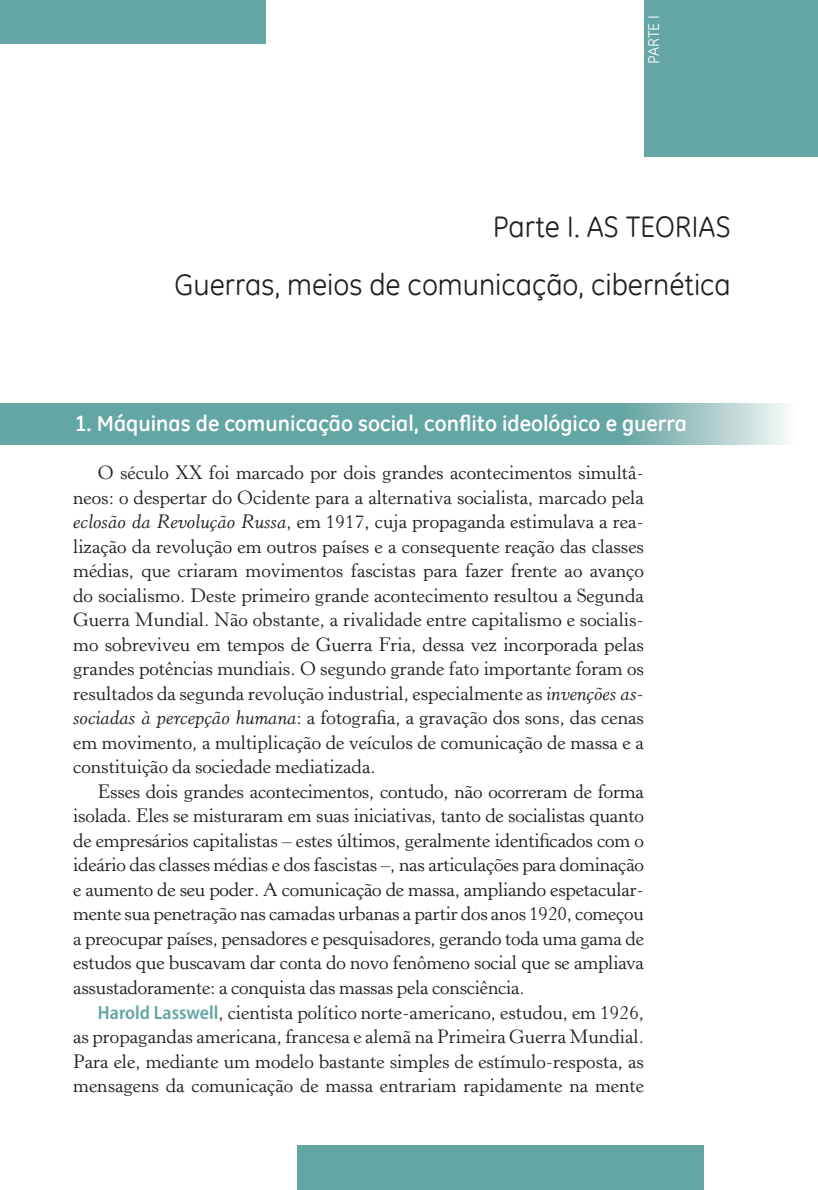
<style>
.page{position:relative;width:818px;height:1190px;background:#fff}
.page>*{position:absolute;margin:0;border:0;box-sizing:border-box;transform-origin:0 0}
.t1{font:29.75px/57.8px "GE Inspira";color:#231f20;text-align:right}
.t2{font:700 21.88px "GE Inspira";color:#fff}
.t3{font:19.25px/24.5px "Horley Old Style";color:#231f20;text-align:justify}
.t4{font:15.75px "GE Inspira";letter-spacing:-.01em;color:#fff}
.s1{font-style:italic}
.s2{font-family:"Myriad Pro";font-weight:600;font-stretch:semi-condensed;color:#63a6a3}
</style>
<div class="page">
<div style="left:644px;top:0;width:174px;height:157px;background:#63a6a3"></div>
<div style="left:0;top:0;width:266px;height:44px;background:#63a6a3"></div>
<div style="left:297px;top:1144px;width:407px;height:45px;background:#63a6a3"></div>
<svg style="left:0;top:404px;width:788px;height:40px;background:#72adab"></svg>
<p class="t4" style="left:643px;top:64px;width:50px;rotate:-90deg">PARTE I</p>
<h1 class="t1" style="left:174px;top:197px;width:558px">Parte I. AS TEORIAS<br>Guerras, meios de comunicação, cibernética</h1>
<p class="t2" style="left:75px;top:409px;width:613px">1. Máquinas de comunicação social, conflito ideológico e guerra</p>
<p class="t3" style="left:73px;top:461px;width:572px;text-indent:25px">O século XX foi marcado por dois grandes acontecimentos simultâ&shy;neos: o despertar do Ocidente para a alternativa socialista, marcado pela <span class="s1">eclosão da Revolução Russa</span>, em 1917, cuja propaganda estimulava a rea&shy;lização da revolução em outros países e a consequente reação das classes médias, que criaram movimentos fascistas para fazer frente ao avanço do socialismo. Deste primeiro grande acontecimento resultou a Segunda Guerra Mundial. Não obstante, a rivalidade entre capitalismo e socialis&shy;mo sobreviveu em tempos de Guerra Fria, dessa vez incorporada pelas grandes potências mundiais. O segundo grande fato importante foram os resultados da segunda revolução industrial, especialmente as <span class="s1">invenções as&shy;sociadas à percepção humana</span>: a fotografia, a gravação dos sons, das cenas em movimento, a multiplicação de veículos de comunicação de massa e a constituição da sociedade mediatizada.</p>
<p class="t3" style="left:73px;top:779px;width:572px;text-indent:25px">Esses dois grandes acontecimentos, contudo, não ocorreram de forma isolada. Eles se misturaram em suas iniciativas, tanto de socialistas quanto de empresários capitalistas – estes últimos, geralmente identificados com o ideário das classes médias e dos fascistas –, nas articulações para dominação e aumento de seu poder. A comunicação de massa, ampliando espetacular&shy;mente sua penetração nas camadas urbanas a partir dos anos 1920, começou a preocupar países, pensadores e pesquisadores, gerando toda uma gama de estudos que buscavam dar conta do novo fenômeno social que se ampliava assustadoramente: a conquista das massas pela consciência.</p>
<p class="t3" style="left:73px;top:1000px;width:572px;text-indent:25px"><span class="s2">Harold Lasswell</span>, cientista político norte-americano, estudou, em 1926, as propagandas americana, francesa e alemã na Primeira Guerra Mundial.<br>Para ele, mediante um modelo bastante simples de estímulo-resposta, as mensagens da comunicação de massa entrariam rapidamente na mente</p>
</div>
